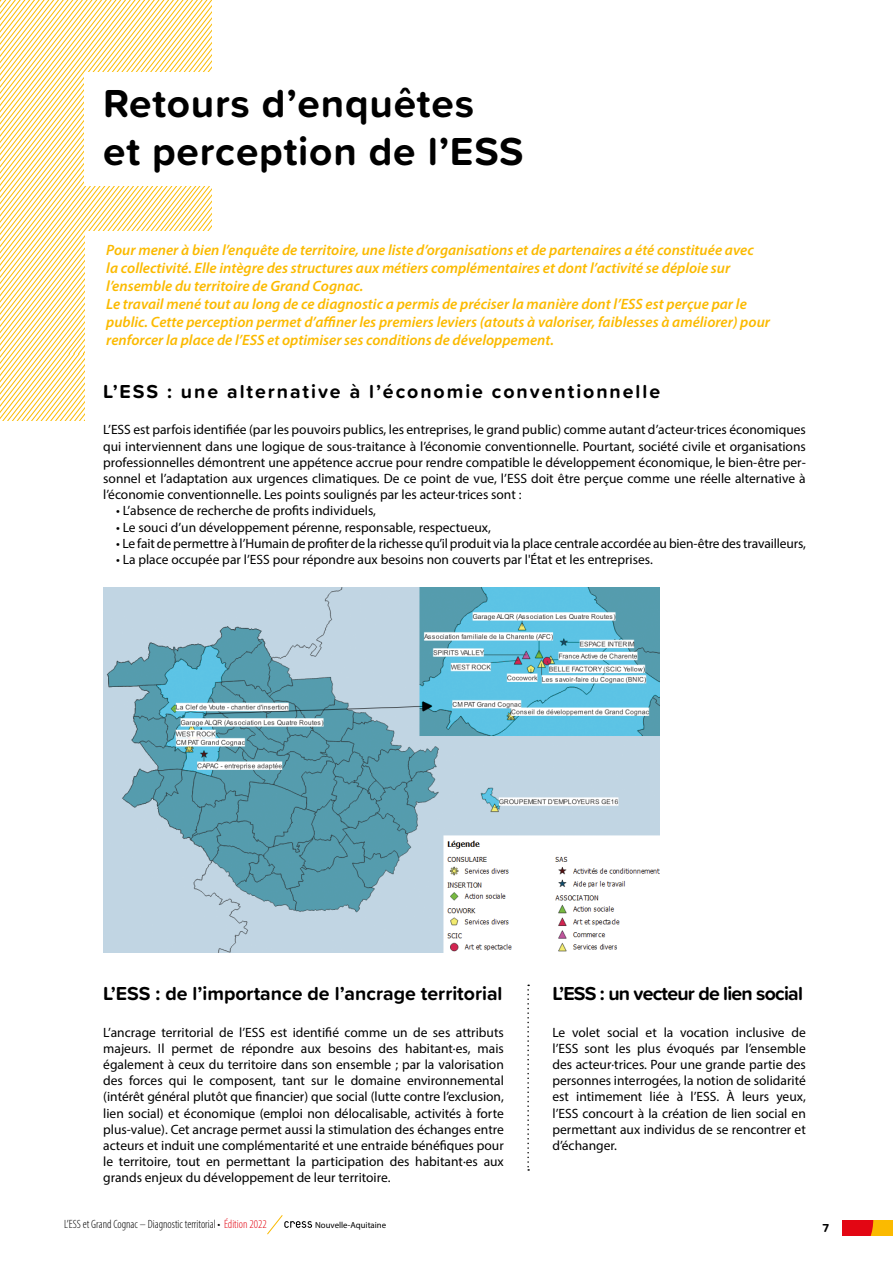
<style>
.page{position:relative;width:893px;height:1263px;background:#fff}
.page>*{position:absolute;margin:0;border:0;box-sizing:border-box;transform-origin:0 0}
.t1{font:700 40.5px/48.6px "Proxima Soft";letter-spacing:.02em;color:#000}
.t2{font:700 19.5px "Proxima Soft";letter-spacing:.1em;color:#000}
.t3{font:700 19.5px "Proxima Soft";color:#000}
.t4{font:700 19.5px "Proxima Soft";letter-spacing:-.04em;color:#000}
.t5{font:italic 600 15px/18px "Myriad Pro";color:#fbba00}
.t6{font:13.5px/16.2px "Myriad Pro";color:#000;text-align:justify}
.t7{font:300 condensed 12px "Myriad Pro";color:#000}
.t8{font:700 12px "Proxima Soft";color:#000}
.t9{font:8.85px "Myriad Pro";color:#000}
.s1{color:#e30613}
</style>
<div class="page">
<svg style="left:842px;top:1220px;width:51px;height:15px"></svg>
<svg style="left:267px;top:1215px;width:45px;height:20px"></svg>
<svg style="left:0;top:0;width:211px;height:421px"></svg>
<div style="left:84px;top:72px;width:186px;height:113px;background:#fff"></div>
<svg style="left:527px;top:984px;width:2px;height:187px"></svg>
<div style="left:85px;top:231px;width:697px;height:145px;background:#fff"></div>
<div style="left:85px;top:364px;width:173px;height:98px;background:#fff"></div>
<img style="left:103px;top:587px;width:557px;height:365px">
<h1 class="t1" style="left:103px;top:78px;width:422px">Retours d’enquêtes<br>et perception de l’ESS</h1>
<p class="t5" style="left:106px;top:241px;width:665px">Pour mener à bien l’enquête de territoire, une liste d’organisations et de partenaires a été constituée avec<br>la collectivité. Elle intègre des structures aux métiers complémentaires et dont l’activité se déploie sur l’ensemble du territoire de Grand Cognac.<br>Le travail mené tout au long de ce diagnostic a permis de préciser la manière dont l’ESS est perçue par le public. Cette perception permet d’affiner les premiers leviers (atouts à valoriser, faiblesses à améliorer) pour renforcer la place de l’ESS et optimiser ses conditions de développement.</p>
<h2 class="t2" style="left:103px;top:376px;width:558px">L’ESS : une alternative à l’économie conventionnelle</h2>
<p class="t6" style="left:103px;top:421px;width:704px">L’ESS est parfois identifiée (par les pouvoirs publics, les entreprises, le grand public) comme autant d’acteur·trices économiques qui interviennent dans une logique de sous-traitance à l’économie conventionnelle. Pourtant, société civile et organisations professionnelles démontrent une appétence accrue pour rendre compatible le développement économique, le bien-être per&shy;sonnel et l’adaptation aux urgences climatiques. De ce point de vue, l’ESS doit être perçue comme une réelle alternative à l’économie conventionnelle. Les points soulignés par les acteur·trices sont :</p>
<p class="t6" style="left:116px;top:502px;width:262px">• L’absence de recherche de profits individuels,</p>
<p class="t6" style="left:116px;top:519px;width:376px">• Le souci d’un développement pérenne, responsable, respectueux,</p>
<p class="t6" style="left:116px;top:535px;width:691px">• Le fait de permettre à l’Humain de profiter de la richesse qu’il produit via la place centrale accordée au bien-être des travailleurs,</p>
<p class="t6" style="left:116px;top:551px;width:538px">• La place occupée par l’ESS pour répondre aux besoins non couverts par l'État et les entreprises.</p>
<h2 class="t3" style="left:103px;top:979px;width:401px">L’ESS : de l’importance de l’ancrage territorial</h2>
<p class="t6" style="left:103px;top:1024px;width:402px">L’ancrage territorial de l’ESS est identifié comme un de ses attributs majeurs. Il permet de répondre aux besoins des habitant·es, mais également à ceux du territoire dans son ensemble ; par la valorisation des forces qui le composent, tant sur le domaine environnemental (intérêt général plutôt que financier) que social (lutte contre l’exclusion, lien social) et économique (emploi non délocalisable, activités à forte plus-value). Cet ancrage permet aussi la stimulation des échanges entre acteurs et induit une complémentarité et une entraide bénéfiques pour le territoire, tout en permettant la participation des habitant·es aux grands enjeux du développement de leur territoire.</p>
<h2 class="t4" style="left:552px;top:979px;width:252px">L’ESS : un vecteur de lien social</h2>
<p class="t6" style="left:552px;top:1024px;width:255px">Le volet social et la vocation inclusive de l’ESS sont les plus évoqués par l’ensemble des acteur·trices. Pour une grande partie des personnes interrogées, la notion de solidarité est intimement liée à l’ESS. À leurs yeux, l’ESS concourt à la création de lien social en permettant aux individus de se rencontrer et d’échanger.</p>
<p class="t7" style="left:64px;top:1217px;width:204px">L’ESS et Grand Cognac – Diagnostic territorial • <span class="s1">Édition 2022</span></p>
<p class="t8" style="left:823px;top:1219px;width:8px">7</p>
<p class="t9" style="left:315px;top:1219px;width:73px">Nouvelle-Aquitaine</p>
</div>
